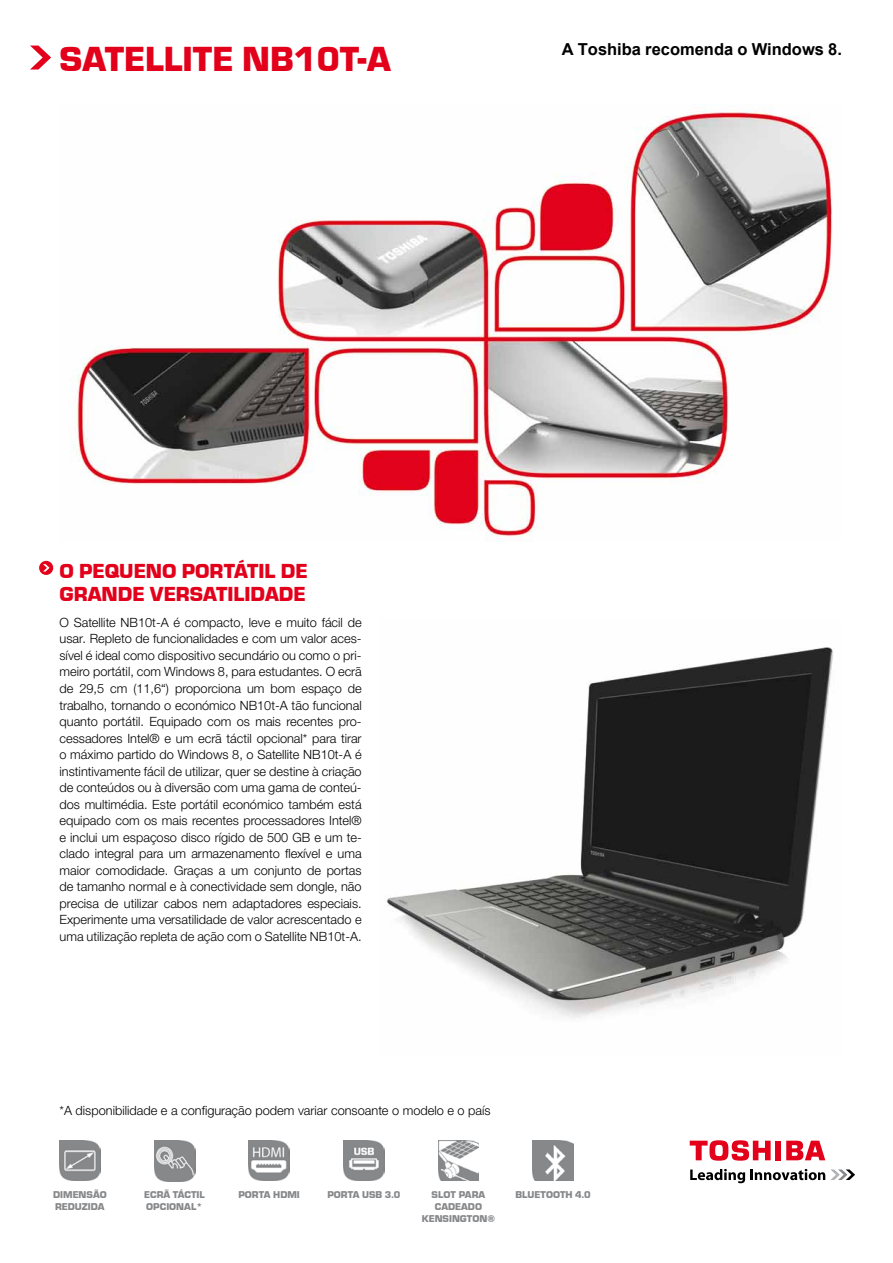
<style>
.page{position:relative;width:893px;height:1263px;background:#fff}
.page>*{position:absolute;margin:0;border:0;box-sizing:border-box;transform-origin:0 0}
.t1{font:900 36px "Eurostile T";color:#e2001a}
.t2{font:900 21px/23.2px "Eurostile T";color:#e2001a}
.t3{font:700 16.5px "Arial";color:#000}
.t4{font:300 12.75px/16.5px "Helvetica Neue LTW1 G";color:#000;text-align:justify}
.t5{font:900 10.2px/11.7px "Eurostile T";color:#87888a}
</style>
<div class="page">
<img style="left:71px;top:104px;width:761px;height:438px">
<svg style="left:690px;top:1169px;width:165px;height:14px"></svg>
<div style="left:776px;top:1141px;width:5px;height:19px;background:#e2001a"></div>
<svg style="left:786px;top:1141px;width:39px;height:19px"></svg>
<svg style="left:690px;top:1140px;width:81px;height:21px"></svg>
<img style="left:386px;top:647px;width:448px;height:371px">
<div style="left:39px;top:561px;width:14px;height:14px;background:#e2001a;border-radius:50%"></div>
<svg style="left:43px;top:564px;width:7px;height:7px"></svg>
<svg style="left:30px;top:46px;width:21px;height:24px"></svg>
<img style="left:60px;top:1140px;width:40px;height:40px">
<img style="left:154px;top:1141px;width:41px;height:40px">
<img style="left:249px;top:1140px;width:40px;height:40px">
<img style="left:344px;top:1140px;width:40px;height:40px">
<img style="left:438px;top:1140px;width:41px;height:41px">
<img style="left:533px;top:1140px;width:40px;height:41px">
<h1 class="t1" style="left:60px;top:34px;width:333px">SATELLITE NB10t-A</h1>
<p class="t3" style="left:562px;top:38px;width:282px">A Toshiba recomenda o Windows 8.</p>
<h2 class="t2" style="left:60px;top:558px;width:249px">O PEQUENO PORTÁTIL DE<br>GRANDE VERSATILIDADE</h2>
<p class="t4" style="left:60px;top:614px;width:304px">O Satellite NB10t-A é compacto, leve e muito fácil de usar. Repleto de funcionalidades e com um valor aces&shy;sível é ideal como dispositivo secundário ou como o pri&shy;meiro portátil, com Windows 8, para estudantes. O ecrã de 29,5 cm (11,6“) proporciona um bom espaço de trabalho, tornando o económico NB10t-A tão funcional quanto portátil. Equipado com os mais recentes pro&shy;cessadores Intel® e um ecrã táctil opcional* para tirar o máximo partido do Windows 8, o Satellite NB10t-A é instintivamente fácil de utilizar, quer se destine à criação de conteúdos ou à diversão com uma gama de conteú&shy;dos multimédia. Este portátil económico também está equipado com os mais recentes processadores Intel® e inclui um espaçoso disco rígido de 500 GB e um te&shy;clado integral para um armazenamento flexível e uma maior comodidade. Graças a um conjunto de portas de tamanho normal e à conectividade sem dongle, não precisa de utilizar cabos nem adaptadores especiais.<br>Experimente uma versatilidade de valor acrescentado e uma utilização repleta de ação com o Satellite NB10t-A.</p>
<p class="t4" style="left:60px;top:1102px;width:433px">*A disponibilidade e a configuração podem variar consoante o modelo e o país</p>
<p class="t5" style="left:53px;top:1188px;width:55px">DIMENSÃO<br>REDUZIDA</p>
<p class="t5" style="left:144px;top:1188px;width:62px">ECRÃ TÁCTIL<br>OPCIONAL*</p>
<p class="t5" style="left:238px;top:1188px;width:63px">PORTA HDMI</p>
<p class="t5" style="left:327px;top:1188px;width:74px">PORTA USB 3.0</p>
<p class="t5" style="left:422px;top:1188px;width:75px;text-align:center">SLOT PARA<br>CADEADO<br>KENSINGTON®</p>
<p class="t5" style="left:515px;top:1188px;width:77px">BLUETOOTH 4.0</p>
</div>
